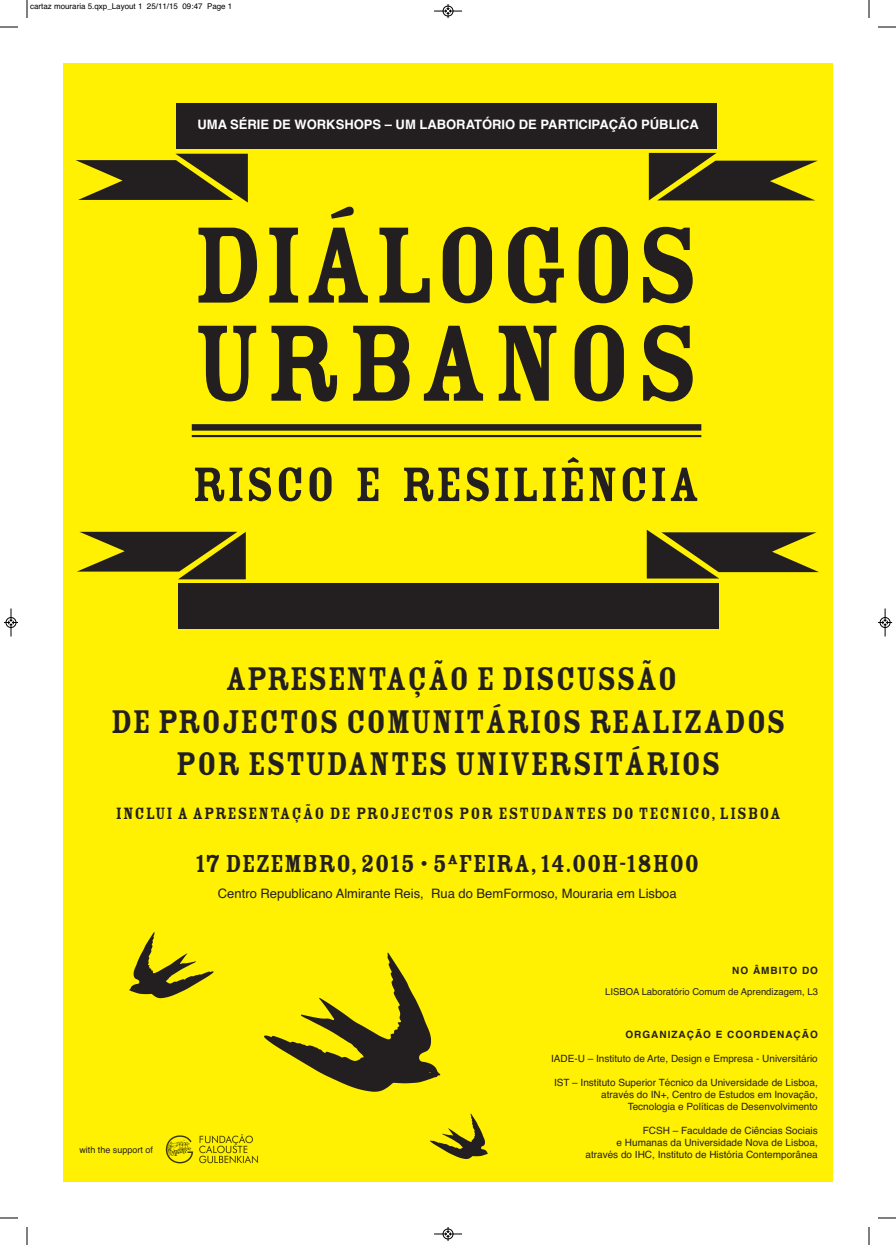
<style>
.page{position:relative;width:896px;height:1245px;background:#fff}
.page>*{position:absolute;margin:0;border:0;box-sizing:border-box;transform-origin:0 0}
.t1{font:119px/98.1px "Rosewood Fill";color:#231f20}
.t2{font:53px "Rosewood Fill";letter-spacing:.01em;color:#231f20}
.t3{font:36px/42.2px "Rosewood Fill";color:#231f20;text-align:center}
.t4{font:27px "Rosewood Fill";color:#231f20}
.t5{font:18px "Rosewood Fill";letter-spacing:.05em;color:#231f20}
.t6{font:13px "Helvetica";color:#231f20}
.t7{font:700 13px "Helvetica";color:#fff}
.t8{font:10px/12px "Helvetica";color:#231f20;text-align:right}
.t9{font:700 10px "Helvetica";letter-spacing:.1em;color:#231f20}
.t10{font:9.5px "Helvetica";color:#231f20}
.t11{font:9px "Helvetica";color:#231f20}
.t12{font:8px "Helvetica";color:#000}
</style>
<div class="page">
<div style="left:63px;top:63px;width:770px;height:1119px;background:#fff101"></div>
<div style="left:176px;top:103px;width:541px;height:46px;background:#231f20"></div>
<svg style="left:76px;top:154px;width:172px;height:48px"></svg>
<svg style="left:649px;top:153px;width:169px;height:47px"></svg>
<div style="left:178px;top:583px;width:541px;height:46px;background:#231f20"></div>
<svg style="left:647px;top:530px;width:172px;height:48px"></svg>
<svg style="left:77px;top:532px;width:169px;height:47px"></svg>
<div style="left:192px;top:424px;width:509px;height:6px;background:#231f20"></div>
<hr style="left:192px;top:435px;width:509px;height:2px;background:#231f20">
<img style="left:264px;top:952px;width:177px;height:140px">
<img style="left:129px;top:932px;width:85px;height:67px">
<img style="left:430px;top:1113px;width:58px;height:45px">
<img style="left:165px;top:1134px;width:93px;height:30px">
<svg style="left:27px;top:0;width:1px;height:18px"></svg>
<svg style="left:0;top:27px;width:18px;height:1px"></svg>
<svg style="left:869px;top:0;width:1px;height:18px"></svg>
<svg style="left:878px;top:27px;width:18px;height:1px"></svg>
<svg style="left:27px;top:1227px;width:1px;height:18px"></svg>
<svg style="left:0;top:1217px;width:18px;height:1px"></svg>
<svg style="left:869px;top:1227px;width:1px;height:18px"></svg>
<svg style="left:878px;top:1217px;width:18px;height:1px"></svg>
<svg style="left:434px;top:4px;width:28px;height:14px"></svg>
<svg style="left:434px;top:1227px;width:28px;height:14px"></svg>
<svg style="left:4px;top:608px;width:14px;height:28px"></svg>
<svg style="left:878px;top:608px;width:14px;height:28px"></svg>
<p class="t12" style="left:30px;top:2px;width:204px">cartaz mouraria 5.qxp_Layout 1 25/11/15 09:47 Page 1</p>
<h3 class="t7" style="left:197px;top:117px;width:503px">UMA SÉRIE DE WORKSHOPS – UM LABORATÓRIO DE PARTICIPAÇÃO PÚBLICA</h3>
<h1 class="t1" style="left:192px;top:213px;width:509px">DIÁLOGOS<br>URBANOS</h1>
<h2 class="t2" style="left:192px;top:458px;width:509px">RISCO E RESILIÊNCIA</h2>
<h3 class="t3" style="left:111px;top:657px;width:677px">APRESENTAÇÃO E DISCUSSÃO<br>DE PROJECTOS COMUNITÁRIOS REALIZADOS<br>POR ESTUDANTES UNIVERSITÁRIOS</h3>
<h3 class="t5" style="left:116px;top:804px;width:666px">INCLUI A APRESENTAÇÃO DE PROJECTOS POR ESTUDANTES DO TECNICO, LISBOA</h3>
<h3 class="t4" style="left:195px;top:850px;width:506px">17 DEZEMBRO,2015 • 5ªFEIRA,14.00H-18H00</h3>
<h3 class="t6" style="left:218px;top:885px;width:460px">Centro Republicano Almirante Reis, Rua do BemFormoso, Mouraria em Lisboa</h3>
<p class="t11" style="left:79px;top:1144px;width:75px">with the support of</p>
<p class="t9" style="left:732px;top:965px;width:87px">NO ÂMBITO DO</p>
<p class="t10" style="left:605px;top:986px;width:214px">LISBOA Laboratório Comum de Aprendizagem, L3</p>
<p class="t9" style="left:625px;top:1028px;width:194px">ORGANIZAÇÃO E COORDENAÇÃO</p>
<p class="t8" style="left:551px;top:1052px;width:268px">IADE-U – Instituto de Arte, Design e Empresa - Universitário</p>
<p class="t8" style="left:554px;top:1076px;width:265px">IST – Instituto Superior Técnico da Universidade de Lisboa, através do IN+, Centro de Estudos em Inovação,<br>Tecnologia e Políticas de Desenvolvimento</p>
<p class="t8" style="left:585px;top:1124px;width:234px">FCSH – Faculdade de Ciências Sociais<br>e Humanas da Universidade Nova de Lisboa, através do IHC, Instituto de História Contemporânea</p>
</div>
